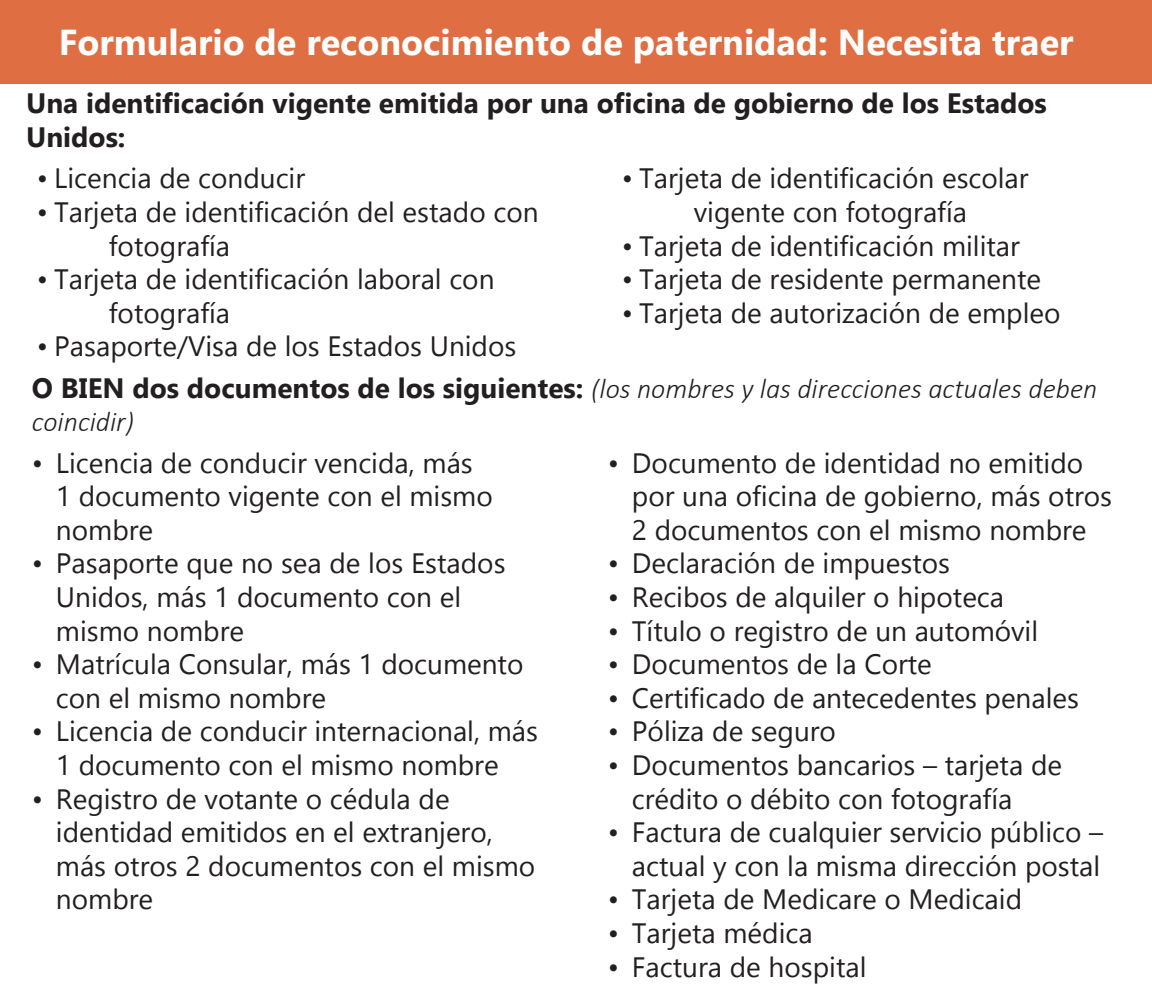
<style>
.page{position:relative;width:1152px;height:1008px;background:#fff}
.page>*{position:absolute;margin:0;border:0;box-sizing:border-box;transform-origin:0 0}
.t1{font:700 36px "Gadugi";color:#fff}
.t2{font:28px/33.6px "Gadugi";color:#231f20}
.t3{font:italic 300 28px/33.6px "Calibri";color:#231f20}
.t4{font:700 28px/33.6px "Gadugi";color:#231f20}
.s1{font-family:"Gadugi";font-weight:700;font-style:normal}
</style>
<div class="page">
<div style="left:0;top:0;width:1152px;height:84px;background:#df6e42"></div>
<p class="t1" style="left:59px;top:21px;width:1016px">Formulario de reconocimiento de paternidad: Necesita traer</p>
<p class="t4" style="left:26px;top:86px;width:1022px">Una identificación vigente emitida por una oficina de gobierno de los Estados<br>Unidos:</p>
<p class="t2" style="left:37px;top:161px;width:270px">• Licencia de conducir</p>
<p class="t2" style="left:109px;top:195px;width:431px;text-indent:-72px">• Tarjeta de identificación del estado con fotografía</p>
<p class="t2" style="left:109px;top:262px;width:387px;text-indent:-72px">• Tarjeta de identificación laboral con fotografía</p>
<p class="t2" style="left:37px;top:329px;width:481px">• Pasaporte/Visa de los Estados Unidos</p>
<p class="t2" style="left:622px;top:161px;width:408px;text-align:center">• Tarjeta de identificación escolar vigente con fotografía</p>
<p class="t2" style="left:622px;top:229px;width:400px">• Tarjeta de identificación militar</p>
<p class="t2" style="left:622px;top:262px;width:421px">• Tarjeta de residente permanente</p>
<p class="t2" style="left:622px;top:296px;width:440px">• Tarjeta de autorización de empleo</p>
<p class="t3" style="left:32px;top:371px;width:1067px"><span class="s1">O BIEN dos documentos de los siguientes:</span> (los nombres y las direcciones actuales deben coincidir)</p>
<p class="t2" style="left:56px;top:446px;width:438px;text-indent:-24px">• Licencia de conducir vencida, más<br>1 documento vigente con el mismo nombre</p>
<p class="t2" style="left:56px;top:546px;width:451px;text-indent:-24px">• Pasaporte que no sea de los Estados<br>Unidos, más 1 documento con el mismo nombre</p>
<p class="t2" style="left:56px;top:647px;width:469px;text-indent:-24px">• Matrícula Consular, más 1 documento con el mismo nombre</p>
<p class="t2" style="left:32px;top:714px;width:508px;text-align:center">• Licencia de conducir internacional, más<br>1 documento con el mismo nombre</p>
<p class="t2" style="left:56px;top:782px;width:481px;text-indent:-24px">• Registro de votante o cédula de identidad emitidos en el extranjero, más otros 2 documentos con el mismo nombre</p>
<p class="t2" style="left:632px;top:446px;width:482px;text-indent:-24px">• Documento de identidad no emitido por una oficina de gobierno, más otros<br>2 documentos con el mismo nombre</p>
<p class="t2" style="left:608px;top:546px;width:344px">• Declaración de impuestos</p>
<p class="t2" style="left:608px;top:580px;width:398px">• Recibos de alquiler o hipoteca</p>
<p class="t2" style="left:608px;top:614px;width:432px">• Título o registro de un automóvil</p>
<p class="t2" style="left:608px;top:647px;width:325px">• Documentos de la Corte</p>
<p class="t2" style="left:608px;top:681px;width:473px">• Certificado de antecedentes penales</p>
<p class="t2" style="left:608px;top:714px;width:230px">• Póliza de seguro</p>
<p class="t2" style="left:632px;top:748px;width:432px;text-indent:-24px">• Documentos bancarios – tarjeta de crédito o débito con fotografía</p>
<p class="t2" style="left:608px;top:815px;width:497px;text-align:right">• Factura de cualquier servicio público – actual y con la misma dirección postal</p>
<p class="t2" style="left:608px;top:882px;width:416px">• Tarjeta de Medicare o Medicaid</p>
<p class="t2" style="left:608px;top:916px;width:206px">• Tarjeta médica</p>
<p class="t2" style="left:608px;top:950px;width:260px">• Factura de hospital</p>
</div>
